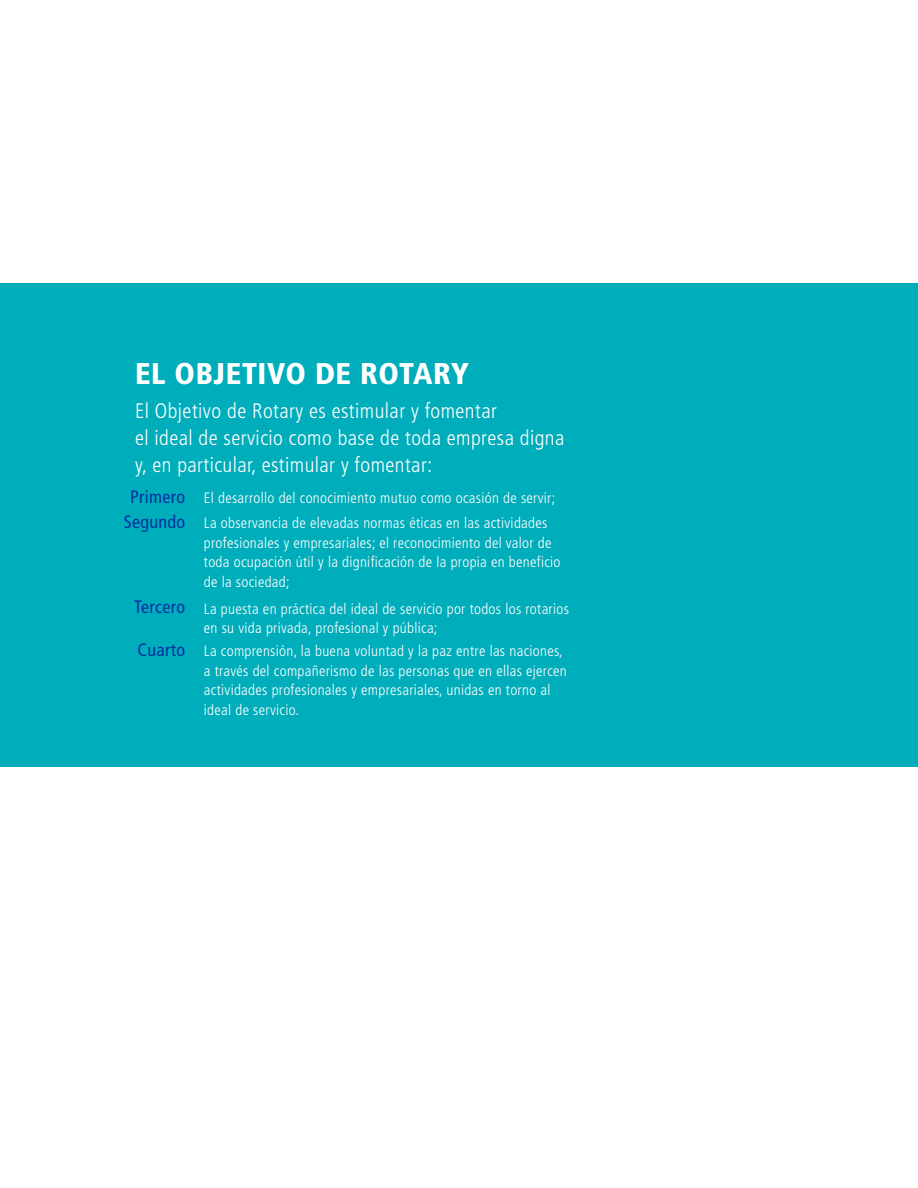
<style>
.page{position:relative;width:918px;height:1188px;background:#fff}
.page>*{position:absolute;margin:0;border:0;box-sizing:border-box;transform-origin:0 0}
.t1{font:900 condensed 30px "Frutiger LT Std";letter-spacing:.02em;color:#fff}
.t2{font:300 condensed 21px/27px "Frutiger LT Std";letter-spacing:.02em;color:#fff}
.t3{font:300 condensed 15px/19.5px "Frutiger LT Std";letter-spacing:.02em;color:#fff}
.s1{font-weight:400;font-size:18px;color:#0033a0}
</style>
<div class="page">
<div style="left:0;top:284px;width:918px;height:483px;background:#00adbb"></div>
<h1 class="t1" style="left:135px;top:356px;width:335px">EL OBJETIVO DE ROTARY</h1>
<h2 class="t2" style="left:135px;top:398px;width:431px">El Objetivo de Rotary es estimular y fomentar<br>el ideal de servicio como base de toda empresa digna y, en particular, estimular y fomentar:</h2>
<p class="t3" style="left:124px;top:485px;width:433px;line-height:25.5px;text-align:center"><span class="s1">Primero</span> El desarrollo del conocimiento mutuo como ocasión de servir;<br><span class="s1">Segundo</span> La observancia de elevadas normas éticas en las actividades</p>
<p class="t3" style="left:204px;top:533px;width:358px">profesionales y empresariales; el reconocimiento del valor de toda ocupación útil y la dignificación de la propia en beneficio de la sociedad;</p>
<p class="t3" style="left:204px;top:599px;width:367px;text-indent:-70px"><span class="s1">Tercero</span> La puesta en práctica del ideal de servicio por todos los rotarios en su vida privada, profesional y pública;</p>
<p class="t3" style="left:204px;top:642px;width:365px;text-indent:-67px"><span class="s1">Cuarto</span> La comprensión, la buena voluntad y la paz entre las naciones, a través del compañerismo de las personas que en ellas ejercen actividades profesionales y empresariales, unidas en torno al ideal de servicio.</p>
</div>
